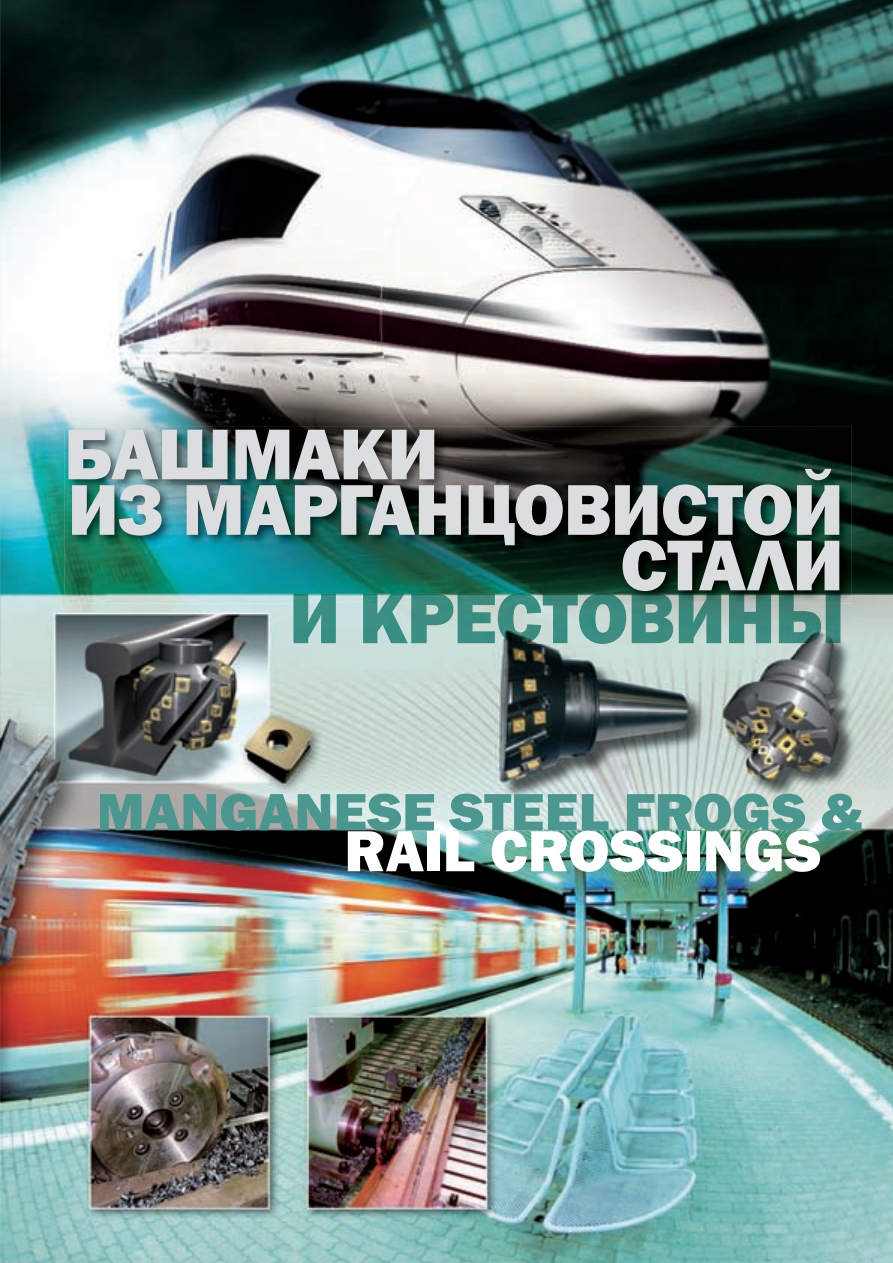
<style>
.page{position:relative;width:893px;height:1263px;background:#fff}
.page>*{position:absolute;margin:0;border:0;box-sizing:border-box;transform-origin:0 0}
.t1{font:800 74.4px "Franklin Gothic";letter-spacing:-.01em;color:#dcdddf}
.t2{font:800 60px "Franklin Gothic";color:#fff}
.t3{font:800 54.3px "Franklin Gothic";color:#4b968f;scale:1.05 1}
</style>
<div class="page">
<img style="left:0;top:0;width:893px;height:1263px">
<img style="left:65px;top:426px;width:787px;height:177px">
<img style="left:293px;top:603px;width:547px;height:41px">
<img style="left:293px;top:593px;width:547px;height:10px">
<p class="t1" style="left:64px;top:411px;width:376px">БАШМАКИ</p>
<p class="t1" style="left:68px;top:467px;width:777px">ИЗ МАРГАНЦОВИСТОЙ</p>
<p class="t1" style="left:620px;top:522px;width:225px">СТАЛИ</p>
<p class="t3" style="left:97px;top:780px;width:731px">MANGANESE STEEL FROGS &amp;</p>
<p class="t2" style="left:344px;top:816px;width:478px">RAIL CROSSINGS</p>
</div>
